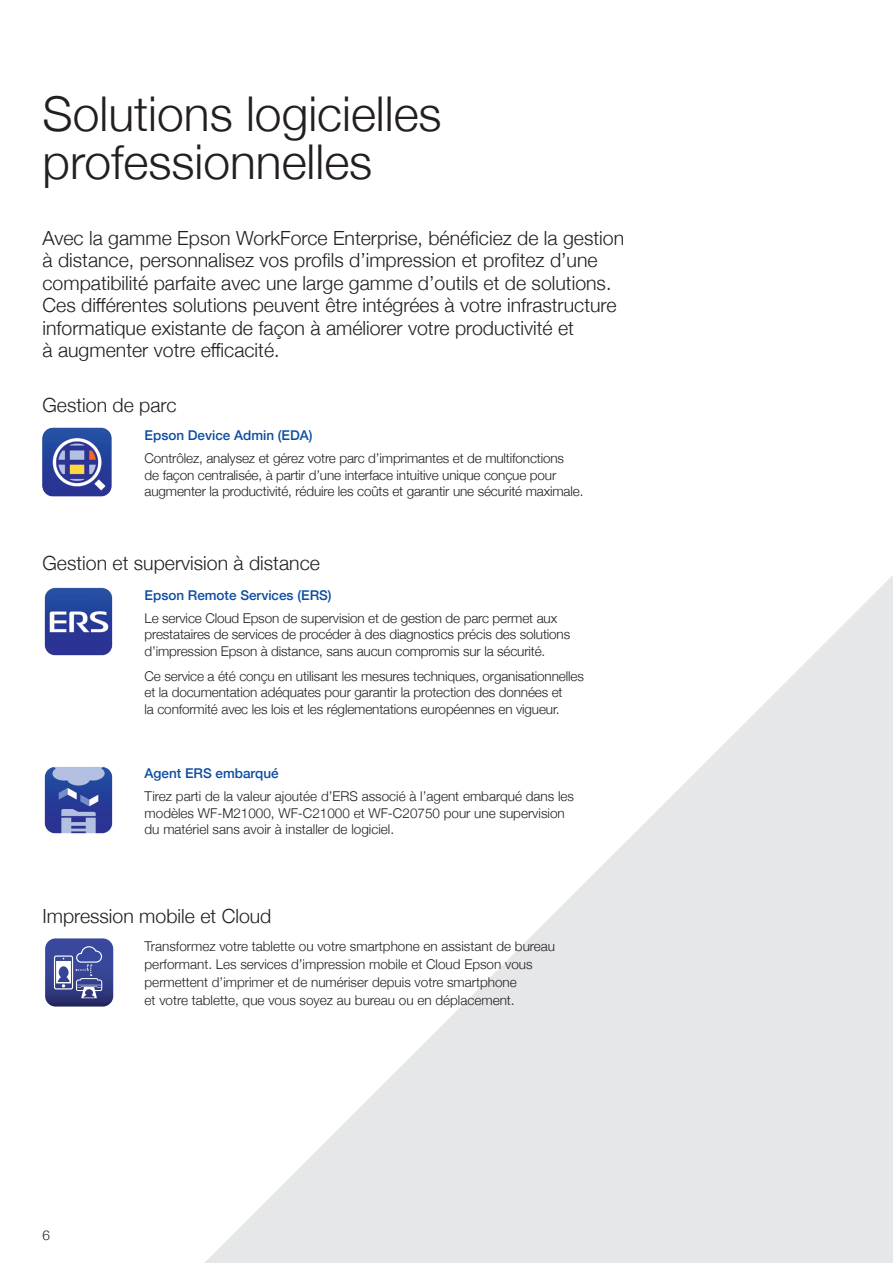
<style>
.page{position:relative;width:893px;height:1263px;background:#fff}
.page>*{position:absolute;margin:0;border:0;box-sizing:border-box;transform-origin:0 0}
.t1{font:300 48px/48px "Helvetica Neue";color:#231f20}
.t2{font:300 19.5px/22.5px "Helvetica Neue";color:#231f20}
.Body_text_9_11pt{font:300 13.5px/16.5px "Helvetica Neue";letter-spacing:-.01em;color:#231f20}
.Brochure_Small_Sub_H{font:500 13.5px "Helvetica Neue";color:#0d4da1}
</style>
<div class="page">
<svg style="left:205px;top:575px;width:688px;height:688px"></svg>
<img style="left:43px;top:427px;width:69px;height:70px">
<img style="left:44px;top:587px;width:69px;height:69px">
<img style="left:44px;top:766px;width:69px;height:68px">
<svg style="left:45px;top:938px;width:68px;height:68px"></svg>
<p class="t1" style="left:43px;top:87px;width:401px">Solutions logicielles professionnelles</p>
<p class="t2" style="left:43px;top:225px;width:583px">Avec la gamme Epson WorkForce Enterprise, bénéficiez de la gestion à distance, personnalisez vos profils d’impression et profitez d’une compatibilité parfaite avec une large gamme d’outils et de solutions.<br>Ces différentes solutions peuvent être intégrées à votre infrastructure informatique existante de façon à améliorer votre productivité et<br>à augmenter votre efficacité.</p>
<p class="t2" style="left:43px;top:392px;width:136px">Gestion de parc</p>
<p class="Brochure_Small_Sub_H" style="left:145px;top:424px;width:170px">Epson Device Admin (EDA)</p>
<p class="Body_text_9_11pt" style="left:145px;top:449px;width:440px">Contrôlez, analysez et gérez votre parc d’imprimantes et de multifonctions<br>de façon centralisée, à partir d’une interface intuitive unique conçue pour augmenter la productivité, réduire les coûts et garantir une sécurité maximale.</p>
<p class="t2" style="left:43px;top:551px;width:279px">Gestion et supervision à distance</p>
<p class="Brochure_Small_Sub_H" style="left:145px;top:584px;width:189px">Epson Remote Services (ERS)</p>
<p class="Body_text_9_11pt" style="left:145px;top:609px;width:427px">Le service Cloud Epson de supervision et de gestion de parc permet aux prestataires de services de procéder à des diagnostics précis des solutions d’impression Epson à distance, sans aucun compromis sur la sécurité.</p>
<p class="Body_text_9_11pt" style="left:145px;top:667px;width:441px">Ce service a été conçu en utilisant les mesures techniques, organisationnelles et la documentation adéquates pour garantir la protection des données et<br>la conformité avec les lois et les réglementations européennes en vigueur.</p>
<p class="Brochure_Small_Sub_H" style="left:145px;top:762px;width:136px">Agent ERS embarqué</p>
<p class="Body_text_9_11pt" style="left:145px;top:787px;width:431px">Tirez parti de la valeur ajoutée d’ERS associé à l’agent embarqué dans les modèles WF-M21000, WF-C21000 et WF-C20750 pour une supervision du matériel sans avoir à installer de logiciel.</p>
<p class="t2" style="left:43px;top:903px;width:230px">Impression mobile et Cloud</p>
<p class="Body_text_9_11pt" style="left:145px;top:936px;width:412px;line-height:18px">Transformez votre tablette ou votre smartphone en assistant de bureau performant. Les services d’impression mobile et Cloud Epson vous permettent d’imprimer et de numériser depuis votre smartphone<br>et votre tablette, que vous soyez au bureau ou en déplacement.</p>
<p class="Body_text_9_11pt" style="left:43px;top:1226px;width:9px">6</p>
</div>
